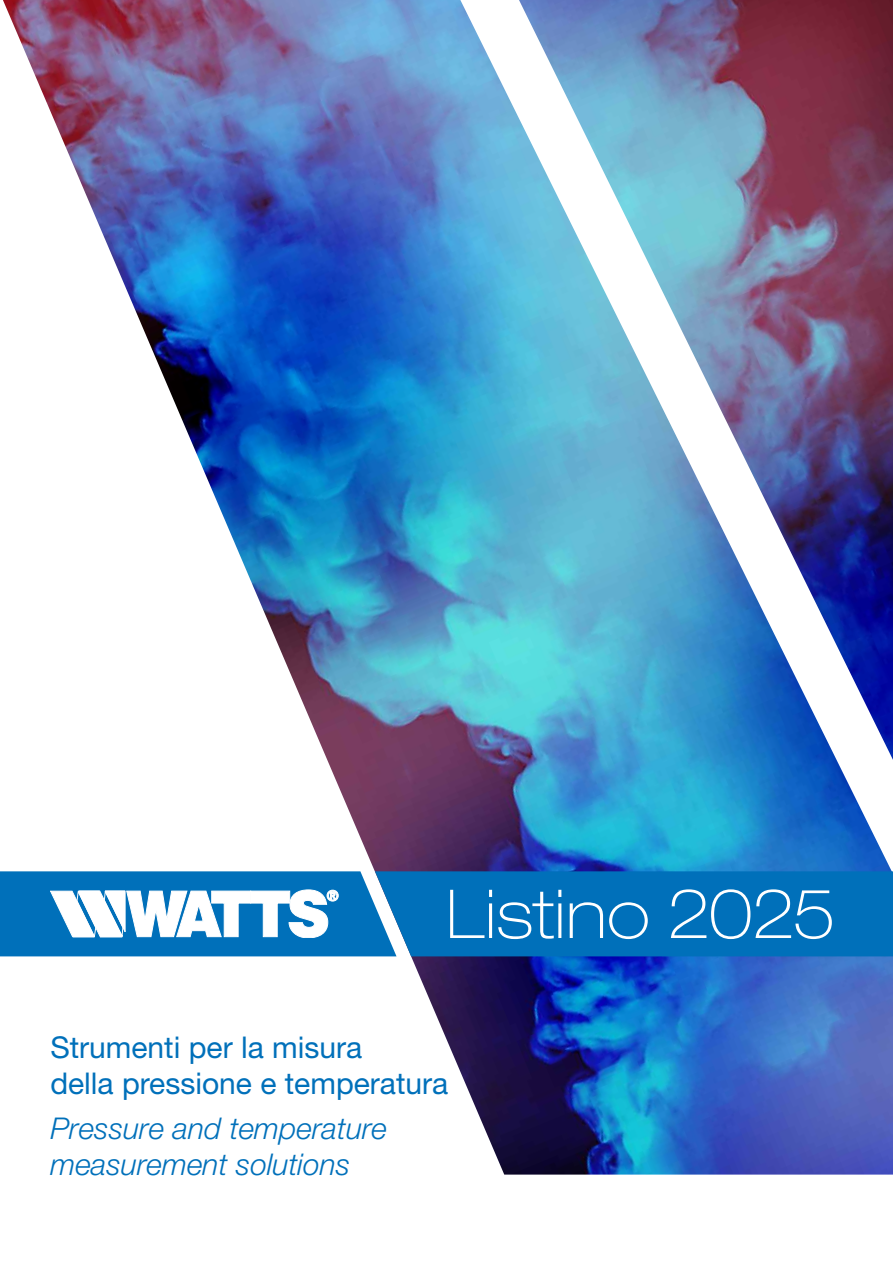
<style>
.page{position:relative;width:893px;height:1263px;background:#fff}
.page>*{position:absolute;margin:0;border:0;box-sizing:border-box;transform-origin:0 0}
.t1{font:100 expanded 67.5px "Helvetica Neue LT Std";letter-spacing:.005em;color:#fff}
.t2{font:30px/36px "Helvetica Neue LT Std";color:#0070ba}
.t3{font:italic 300 30px/36px "Helvetica Neue LT Std";color:#0070ba}
</style>
<div class="page">
<img style="left:3px;top:0;width:890px;height:1174px">
<svg style="left:0;top:871px;width:893px;height:85px;background:#2484c3"></svg>
<h1 class="t1" style="left:446px;top:874px;width:391px">Listino 2025</h1>
<p class="t2" style="left:50px;top:1029px;width:399px">Strumenti per la misura<br>della pressione e temperatura</p>
<p class="t3" style="left:50px;top:1109px;width:338px">Pressure and temperature measurement solutions</p>
</div>
